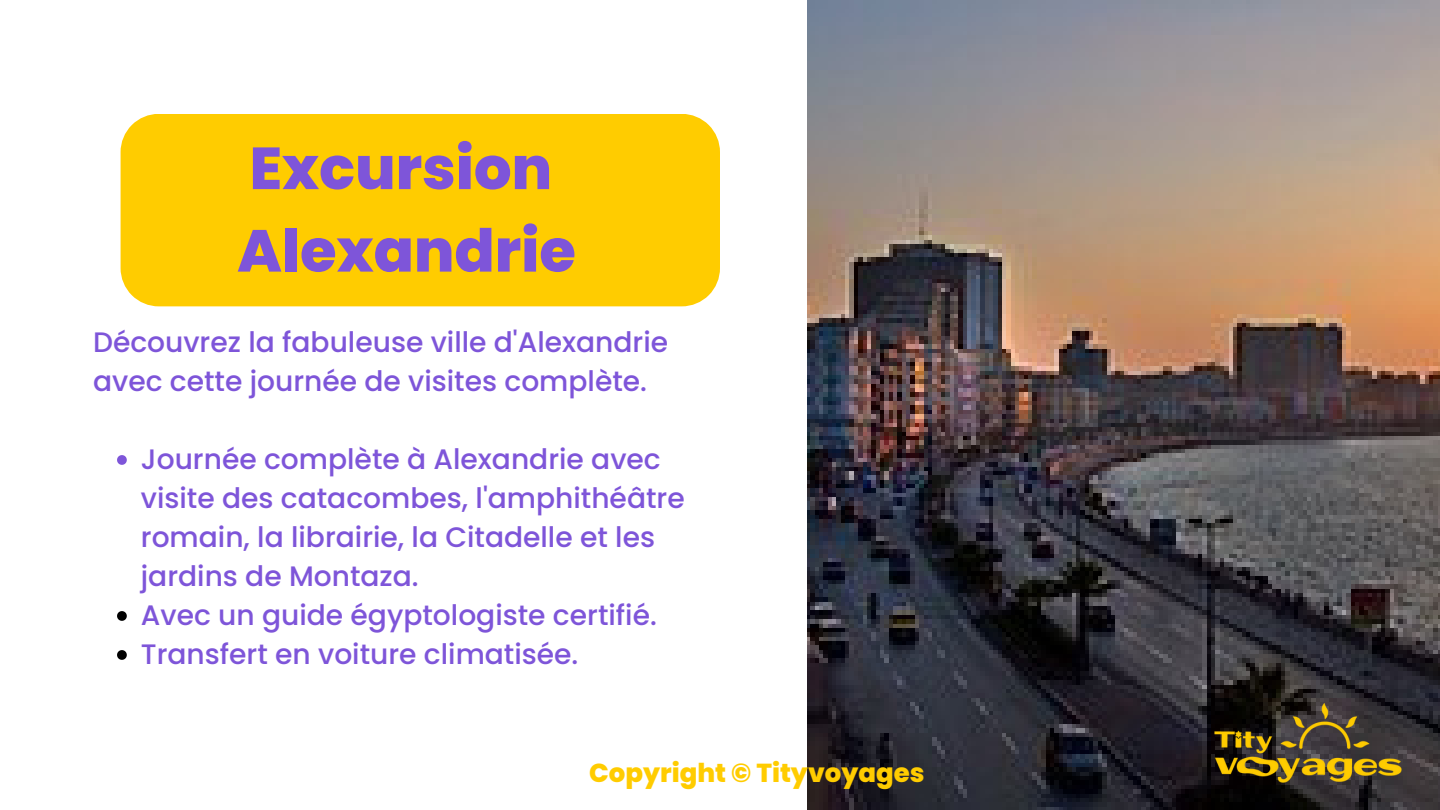
<style>
.page{position:relative;width:1440px;height:810px;background:#fff}
.page>*{position:absolute;margin:0;border:0;box-sizing:border-box;transform-origin:0 0}
.t1{font:800 59.2px/82.5px "Poppins";color:#7e55d9}
.t2{font:500 28.1px/39px "Poppins";color:#7e55d9}
.t3{font:800 26px "Poppins";color:#fc0}
</style>
<div class="page">
<img style="left:808px;top:0;width:632px;height:810px">
<div style="left:121px;top:114px;width:599px;height:192px;background:#fc0"></div>
<svg style="left:117px;top:455px;width:10px;height:10px"></svg>
<svg style="left:117px;top:611px;width:10px;height:10px"></svg>
<svg style="left:117px;top:650px;width:10px;height:10px"></svg>
<img style="left:1207px;top:693px;width:202px;height:100px">
<p class="t1" style="left:237px;top:127px;width:340px">Excursion<br>Alexandrie</p>
<p class="t2" style="left:93px;top:323px;width:577px">Découvrez la fabuleuse ville d'Alexandrie avec cette journée de visites complète.</p>
<h1 class="t2" style="left:141px;top:440px;width:545px">Journée complète à Alexandrie avec visite des catacombes, l'amphithéâtre romain, la librairie, la Citadelle et les jardins de Montaza.</h1>
<h2 class="t2" style="left:141px;top:596px;width:517px">Avec un guide égyptologiste certifié.</h2>
<p class="t2" style="left:141px;top:635px;width:439px">Transfert en voiture climatisée.</p>
<h2 class="t3" style="left:589px;top:754px;width:337px">Copyright © Tityvoyages</h2>
</div>
